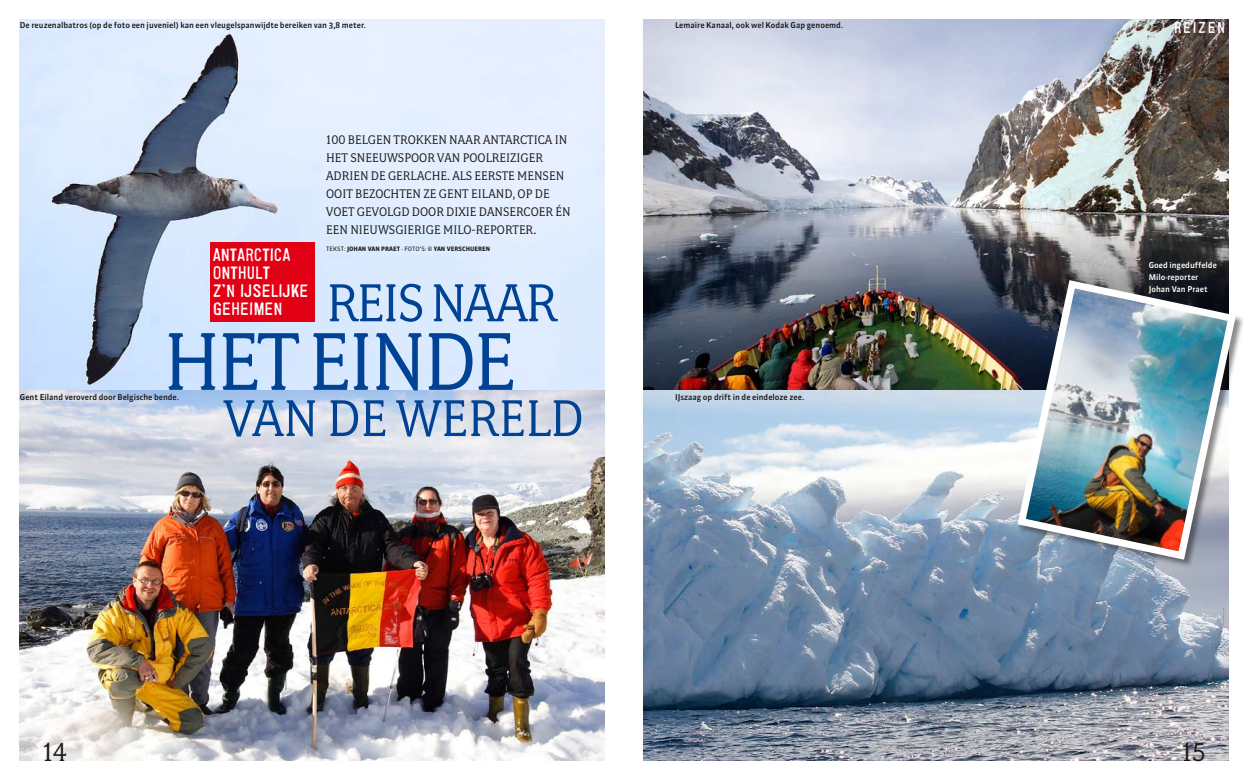
<style>
.page{position:relative;width:1248px;height:780px;background:#fff}
.page>*{position:absolute;margin:0;border:0;box-sizing:border-box;transform-origin:0 0}
.t1{font:92px "Fairplex Narrow";letter-spacing:-.04em;color:#004394}
.t2{font:60px "Fairplex Narrow";letter-spacing:-.04em;color:#004394}
.t3{font:58px "Fairplex Narrow";letter-spacing:-.01em;color:#004394}
.t4{font:29.1px "Fairplex Narrow";color:#1a1817}
.t5{font:18px/18px "Cartonnage Alternate";color:#fff}
.t6{font:16px "Cartonnage Alternate";letter-spacing:.1em;color:#fff}
.t7{font:14px/18px "Fairplex Narrow";color:#1a1817}
.t8{font:500 8px "Sanuk";color:#1a1817}
.t9{font:500 8px/12px "Sanuk";color:#fff}
.t10{font:700 6px "Sanuk";letter-spacing:.01em;color:#1a1817}
.s1{font-weight:400}
</style>
<div class="page">
<img style="left:20px;top:20px;width:584px;height:740px">
<img style="left:643px;top:20px;width:584px;height:740px">
<div style="left:210px;top:242px;width:105px;height:80px;background:#e20015"></div>
<div style="left:1016px;top:279px;width:228px;height:290px;background:#1a1817;opacity:.5"></div>
<img style="left:1013px;top:276px;width:226px;height:287px">
<p class="t8" style="left:20px;top:20px;width:347px">De reuzenalbatros (op de foto een juveniel) kan een vleugelspanwijdte bereiken van 3,8 meter.</p>
<p class="t5" style="left:213px;top:245px;width:97px">ANTARCTICA<br>ONTHULT<br>Z’N IJSELIJKE<br>GEHEIMEN</p>
<p class="t7" style="left:326px;top:131px;width:246px">100 BELGEN TROKKEN NAAR ANTARCTICA IN HET SNEEUWSPOOR VAN POOLREIZIGER ADRIEN DE GERLACHE. ALS EERSTE MENSEN OOIT BEZOCHTEN ZE GENT EILAND, OP DE VOET GEVOLGD DOOR DIXIE DANSERCOER ÉN EEN NIEUWSGIERIGE MILO-REPORTER.</p>
<p class="t10" style="left:326px;top:245px;width:166px"><span class="s1">TEKST:</span> JOHAN VAN PRAET <span class="s1">- FOTO’S:</span> © YAN VERSCHUEREN</p>
<h2 class="t2" style="left:326px;top:269px;width:233px">REIS NAAR</h2>
<h1 class="t1" style="left:163px;top:310px;width:355px">HET EINDE</h1>
<p class="t8" style="left:20px;top:392px;width:161px">Gent Eiland veroverd door Belgische bende.</p>
<h3 class="t3" style="left:224px;top:385px;width:361px">VAN DE WERELD</h3>
<p class="t8" style="left:675px;top:20px;width:170px">Lemaire Kanaal, ook wel Kodak Gap genoemd.</p>
<p class="t8" style="left:675px;top:392px;width:131px">IJszaag op drift in de eindeloze zee.</p>
<p class="t6" style="left:1173px;top:18px;width:53px">REIZEN</p>
<p class="t9" style="left:1148px;top:259px;width:70px">Goed ingeduffelde<br>Milo-reporter<br>Johan Van Praet</p>
<h3 class="t4" style="left:43px;top:735px;width:26px">14</h3>
<h3 class="t4" style="left:1181px;top:735px;width:25px">15</h3>
</div>
